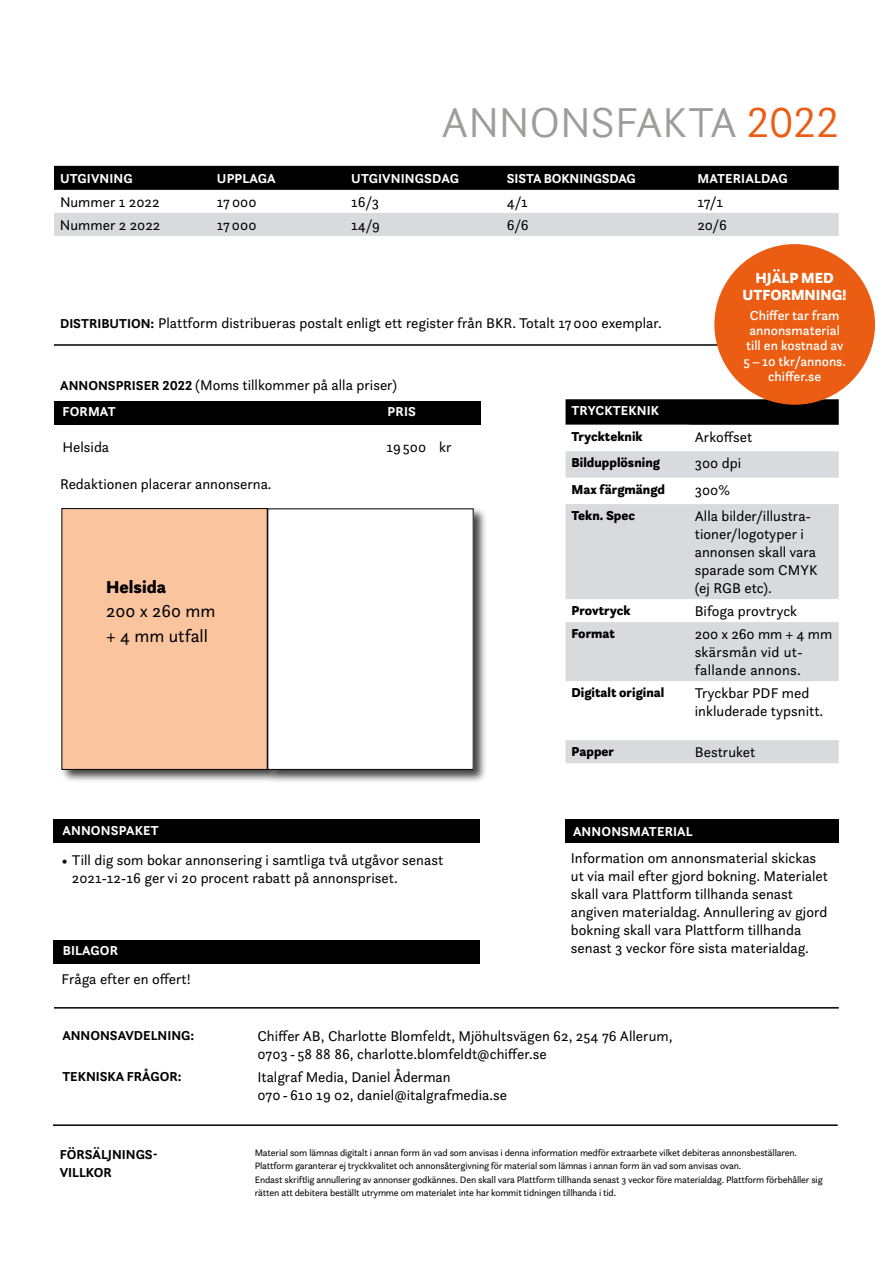
<style>
.page{position:relative;width:893px;height:1263px;background:#fff}
.page>*{position:absolute;margin:0;border:0;box-sizing:border-box;transform-origin:0 0}
.t1{font:300 43.65px "Questa Sans";letter-spacing:-.015em;color:#9d9d9c}
.t2{font:18px/24.6px "Questa Sans";color:#000}
.t3{font:900 18px "Questa Sans";color:#000}
.t4{font:900 15.3px/16.2px "Questa Sans";color:#fff;text-align:center}
.t5{font:14.7px/18px "Questa Sans";color:#000}
.t6{font:14.7px/18px "Questa Sans";letter-spacing:.02em;color:#000}
.t7{font:500 13.65px/15.3px "Questa Sans";color:#fff;text-align:center}
.t8{font:700 13.5px "Questa Sans";letter-spacing:.01em;color:#fff}
.t9{font:900 13.5px "Questa Sans";color:#000}
.t10{font:700 13.5px/18px "Questa Sans";color:#000}
.t11{font:700 13.5px "Questa Sans";letter-spacing:-.01em;color:#fff}
.t12{font:9.75px/13.5px "Questa Sans";letter-spacing:-.015em;color:#000}
.s1{color:#eb5d12}
.s2{font-weight:700;font-size:13.5px}
</style>
<div class="page">
<div style="left:54px;top:166px;width:785px;height:24px;background:#000"></div>
<div style="left:54px;top:213px;width:785px;height:23px;background:#d8dadd"></div>
<svg style="left:56px;top:1008px;width:783px;height:1px"></svg>
<hr style="left:53px;top:1124px;width:785px;height:2px;background:#000">
<hr style="left:54px;top:344px;width:785px;height:2px;background:#000">
<div style="left:54px;top:401px;width:427px;height:24px;background:#000"></div>
<hr style="left:54px;top:1007px;width:785px;height:1px;background:#000">
<div style="left:60px;top:506px;width:221px;height:277px;background:#000;opacity:.75"></div>
<div style="left:62px;top:509px;width:205px;height:260px;background:#fac49f"></div>
<div style="left:62px;top:508px;width:206px;height:262px;border:1px solid #000"></div>
<div style="left:266px;top:507px;width:221px;height:276px;background:#000;opacity:.75"></div>
<div style="left:268px;top:509px;width:205px;height:260px;background:#fff"></div>
<svg style="left:566px;top:399px;width:273px;height:26px;background:#050505"></svg>
<svg style="left:566px;top:451px;width:273px;height:312px;fill:#d8dadd"></svg>
<div style="left:566px;top:819px;width:273px;height:24px;background:#000"></div>
<div style="left:53px;top:940px;width:427px;height:23px;background:#000"></div>
<div style="left:53px;top:819px;width:426px;height:24px;background:#000"></div>
<div style="left:714px;top:244px;width:161px;height:161px;background:#eb5d12;border-radius:50%"></div>
<h1 class="t1" style="left:441px;top:95px;width:399px">ANNONSFAKTA <span class="s1">2022</span></h1>
<p class="t8" style="left:60px;top:170px;width:74px">UTGIVNING</p>
<p class="t8" style="left:217px;top:170px;width:60px">UPPLAGA</p>
<p class="t8" style="left:351px;top:170px;width:109px">UTGIVNINGSDAG</p>
<p class="t11" style="left:507px;top:170px;width:130px">SISTA BOKNINGSDAG</p>
<p class="t8" style="left:697px;top:170px;width:92px">MATERIALDAG</p>
<p class="t5" style="left:60px;top:193px;width:101px">Nummer 1 2022</p>
<p class="t5" style="left:217px;top:193px;width:41px">17000</p>
<p class="t5" style="left:351px;top:193px;width:29px">16/3</p>
<p class="t5" style="left:507px;top:193px;width:23px">4/1</p>
<p class="t5" style="left:697px;top:193px;width:27px">17/1</p>
<p class="t5" style="left:60px;top:216px;width:102px">Nummer 2 2022</p>
<p class="t5" style="left:217px;top:216px;width:41px">17000</p>
<p class="t5" style="left:351px;top:216px;width:30px">14/9</p>
<p class="t5" style="left:507px;top:216px;width:23px">6/6</p>
<p class="t5" style="left:697px;top:216px;width:31px">20/6</p>
<p class="t5" style="left:60px;top:314px;width:603px"><span class="s2">DISTRIBUTION:</span> Plattform distribueras postalt enligt ett register från BKR. Totalt 17000 exemplar.</p>
<p class="t5" style="left:60px;top:375px;width:338px"><span class="s2">ANNONSPRISER 2022</span> (Moms tillkommer på alla priser)</p>
<p class="t4" style="left:742px;top:270px;width:106px">HJÄLP MED<br>UTFORMNING!</p>
<p class="t7" style="left:743px;top:307px;width:104px">Chiffer tar fram annonsmaterial till en kostnad av<br>5–10 tkr/annons. chiffer.se</p>
<p class="t8" style="left:63px;top:402px;width:55px">FORMAT</p>
<p class="t8" style="left:388px;top:402px;width:30px">PRIS</p>
<p class="t5" style="left:63px;top:437px;width:48px">Helsida</p>
<p class="t5" style="left:387px;top:437px;width:66px">19500 kr</p>
<p class="t5" style="left:60px;top:475px;width:213px">Redaktionen placerar annonserna.</p>
<p class="t3" style="left:106px;top:575px;width:61px">Helsida</p>
<p class="t2" style="left:106px;top:598px;width:111px">200 x 260 mm + 4 mm utfall</p>
<p class="t8" style="left:63px;top:821px;width:98px">ANNONSPAKET</p>
<p class="t5" style="left:72px;top:850px;width:373px;text-indent:-10px">• Till dig som bokar annonsering i samtliga två utgåvor senast<br>2021-12-16 ger vi 20 procent rabatt på annonspriset.</p>
<p class="t8" style="left:572px;top:402px;width:89px">TRYCKTEKNIK</p>
<p class="t9" style="left:572px;top:427px;width:73px">Tryckteknik</p>
<p class="t5" style="left:695px;top:427px;width:59px">Arkoffset</p>
<p class="t9" style="left:572px;top:454px;width:90px">Bildupplösning</p>
<p class="t5" style="left:695px;top:454px;width:48px">300 dpi</p>
<p class="t9" style="left:572px;top:480px;width:95px">Max färgmängd</p>
<p class="t5" style="left:695px;top:480px;width:37px">300%</p>
<p class="t9" style="left:572px;top:507px;width:65px">Tekn. Spec</p>
<p class="t5" style="left:695px;top:507px;width:124px">Alla bilder/illustra&shy;tioner/logotyper i annonsen skall vara sparade som CMYK (ej RGB etc).</p>
<p class="t9" style="left:572px;top:602px;width:60px">Provtryck</p>
<p class="t5" style="left:695px;top:602px;width:104px">Bifoga provtryck</p>
<p class="t9" style="left:572px;top:625px;width:45px">Format</p>
<p class="t6" style="left:695px;top:625px;width:139px">200 x 260 mm + 4 mm skärsmån vid ut&shy;fallande annons.</p>
<p class="t9" style="left:572px;top:684px;width:94px">Digitalt original</p>
<p class="t5" style="left:695px;top:684px;width:130px">Tryckbar PDF med inkluderade typsnitt.</p>
<p class="t9" style="left:572px;top:743px;width:44px">Papper</p>
<p class="t5" style="left:695px;top:743px;width:62px">Bestruket</p>
<p class="t8" style="left:573px;top:822px;width:121px">ANNONSMATERIAL</p>
<p class="t5" style="left:571px;top:849px;width:259px">Information om annonsmaterial skickas ut via mail efter gjord bokning. Materialet skall vara Plattform tillhanda senast angiven materialdag. Annullering av gjord bokning skall vara Plattform tillhanda</p>
<p class="t8" style="left:63px;top:942px;width:57px">BILAGOR</p>
<p class="t5" style="left:571px;top:939px;width:240px">senast 3 veckor före sista materialdag.</p>
<p class="t5" style="left:62px;top:970px;width:131px">Fråga efter en offert!</p>
<p class="t10" style="left:62px;top:1026px;width:133px">ANNONSAVDELNING:</p>
<p class="t5" style="left:257px;top:1027px;width:416px">Chiffer AB, Charlotte Blomfeldt, Mjöhultsvägen 62, 254 76 Allerum,<br>0703 - 58 88 86, charlotte.blomfeldt@chiffer.se</p>
<p class="t10" style="left:62px;top:1067px;width:121px">TEKNISKA FRÅGOR:</p>
<p class="t5" style="left:257px;top:1068px;width:251px">Italgraf Media, Daniel Åderman<br>070-610 19 02, daniel@italgrafmedia.se</p>
<p class="t10" style="left:60px;top:1145px;width:100px">FÖRSÄLJNINGS-<br>VILLKOR</p>
<p class="t12" style="left:255px;top:1145px;width:569px">Material som lämnas digitalt i annan form än vad som anvisas i denna information medför extraarbete vilket debiteras annonsbeställaren.<br>Plattform garanterar ej tryckkvalitet och annonsåtergivning för material som lämnas i annan form än vad som anvisas ovan.<br>Endast skriftlig annullering av annonser godkännes. Den skall vara Plattform tillhanda senast 3 veckor före materialdag. Plattform förbehåller sig rätten att debitera beställt utrymme om materialet inte har kommit tidningen tillhanda i tid.</p>
</div>
